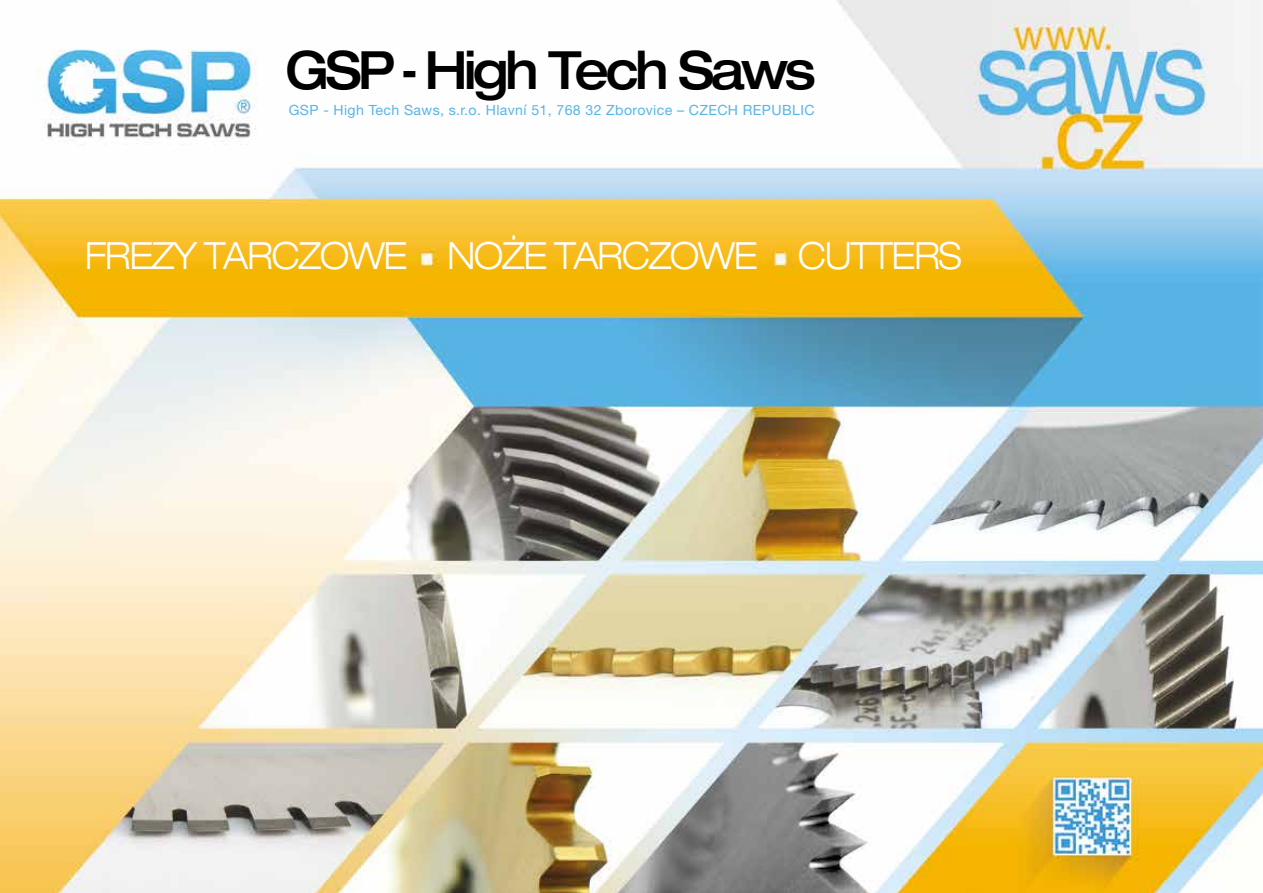
<style>
.page{position:relative;width:1263px;height:893px;background:#fff}
.page>*{position:absolute;margin:0;border:0;box-sizing:border-box;transform-origin:0 0}
.t1{font:500 expanded 52.8px "Helvetica Neue LT Pro";letter-spacing:-.07em;color:#000;scale:.91 1}
.t2{font:300 expanded 37.5px "Helvetica Neue LT Pro";letter-spacing:-.04em;color:#fff;scale:.93 1}
.t3{font:14.1px "Helvetica Neue LT Pro";letter-spacing:.03em;color:#57b5e6}
</style>
<div class="page">
<img style="left:0;top:0;width:1263px;height:893px">
<h1 class="t1" style="left:286px;top:36px;width:584px">GSP - High Tech Saws</h1>
<p class="t3" style="left:289px;top:102px;width:527px">GSP - High Tech Saws, s.r.o. Hlavní 51, 768 32 Zborovice – CZECH REPUBLIC</p>
<h2 class="t2" style="left:85px;top:233px;width:944px">FREZY TARCZOWE NOŻE TARCZOWE CUTTERS</h2>
</div>
